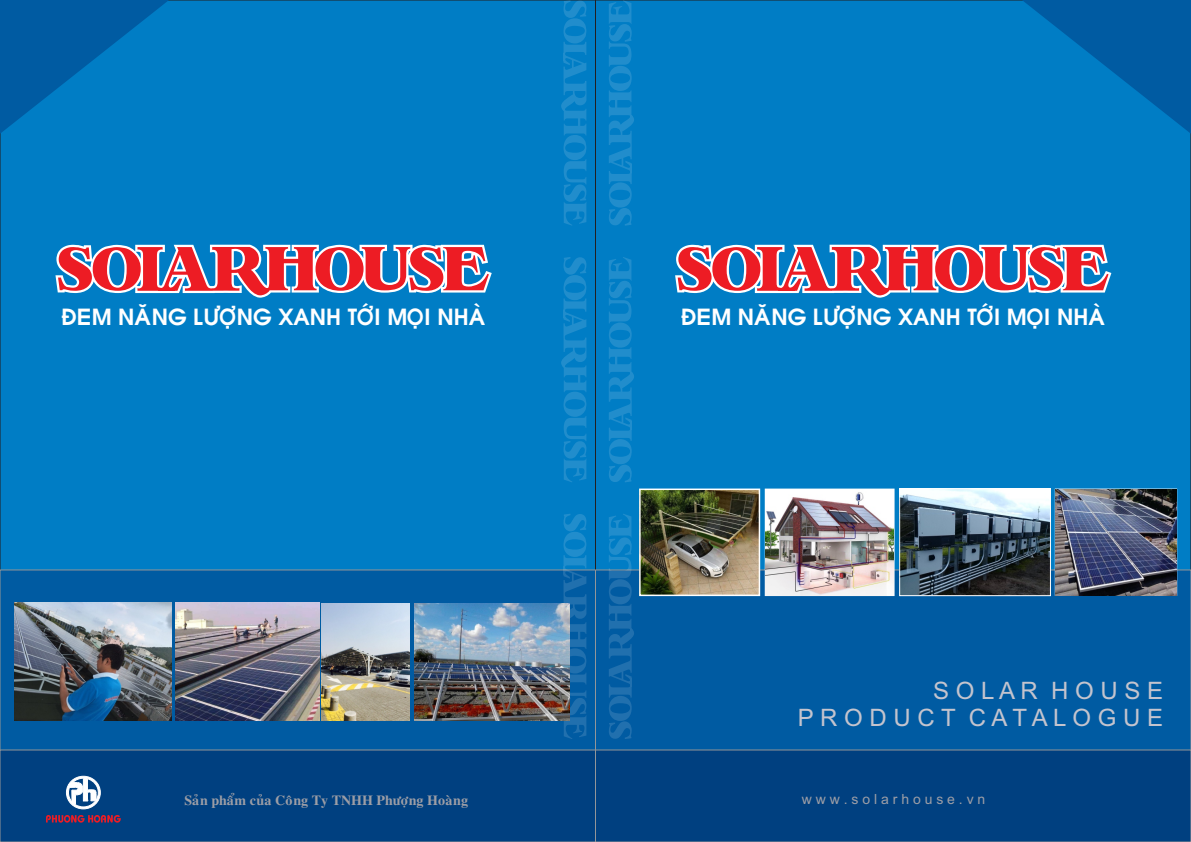
<style>
.page{position:relative;width:1191px;height:842px;background:#fff}
.page>*{position:absolute;margin:0;border:0;box-sizing:border-box;transform-origin:0 0}
.t1{font:24px/26.8px "Arial";color:#c4c4ce;text-align:right}
.t2{font:22.1px "VNI Avo Bold";color:#fff}
.t3{font:14px "VNI Times Bold";color:#9d9ea6}
.t4{font:14px "Arial";color:#9d9ea6}
</style>
<div class="page">
<div style="left:596px;top:0;width:595px;height:569px;background:#007dc5"></div>
<div style="left:596px;top:569px;width:595px;height:180px;background:#005ba2"></div>
<div style="left:596px;top:749px;width:595px;height:93px;background:#004080"></div>
<svg style="left:1022px;top:0;width:169px;height:134px;background:#006bb3"></svg>
<div style="left:0;top:0;width:596px;height:569px;background:#007dc5"></div>
<svg style="left:0;top:569px;width:596px;height:180px;background:#075da1"></svg>
<div style="left:0;top:749px;width:596px;height:93px;background:#004080"></div>
<svg style="left:0;top:0;width:202px;height:157px;background:#0070b8"></svg>
<div style="left:66px;top:776px;width:35px;height:33px;border:1px solid #fff;border-radius:50%"></div>
<svg style="left:66px;top:776px;width:34px;height:33px"></svg>
<svg style="left:46px;top:815px;width:75px;height:8px"></svg>
<svg style="left:675px;top:245px;width:436px;height:53px"></svg>
<svg style="left:609px;top:257px;width:25px;height:225px;background:#1084c8"></svg>
<svg style="left:609px;top:0;width:25px;height:226px;background:#1084c8"></svg>
<svg style="left:609px;top:514px;width:25px;height:225px;background:#106daf"></svg>
<svg style="left:561px;top:257px;width:25px;height:225px;background:#1084c8"></svg>
<svg style="left:561px;top:514px;width:25px;height:225px;background:#116fb1"></svg>
<svg style="left:561px;top:0;width:25px;height:226px;background:#1084c8"></svg>
<img style="left:766px;top:491px;width:126px;height:103px">
<div style="left:764px;top:489px;width:130px;height:107px;border:1px solid #fff"></div>
<svg style="left:55px;top:245px;width:437px;height:53px"></svg>
<img style="left:641px;top:490px;width:117px;height:104px">
<div style="left:639px;top:488px;width:121px;height:108px;border:1px solid #fff"></div>
<img style="left:1056px;top:491px;width:119px;height:103px">
<img style="left:901px;top:490px;width:148px;height:104px">
<div style="left:899px;top:488px;width:152px;height:108px;border:1px solid #fff"></div>
<img style="left:15px;top:603px;width:156px;height:117px">
<img style="left:322px;top:603px;width:87px;height:117px">
<img style="left:176px;top:603px;width:144px;height:117px">
<img style="left:414px;top:603px;width:156px;height:117px">
<p class="t2" style="left:60px;top:308px;width:427px">ÑEM NAÊNG LÖÔÏNG XANH TÔÙI MOÏI NHAØ</p>
<p class="t2" style="left:680px;top:308px;width:427px">ÑEM NAÊNG LÖÔÏNG XANH TÔÙI MOÏI NHAØ</p>
<p class="t1" style="left:798px;top:679px;width:367px">S O LA R H O U S E<br>P R O D U C T C ATA L O G U E</p>
<p class="t3" style="left:184px;top:794px;width:285px">Saûn phaåm cuûa Coâng Ty TNHH Phöôïng Hoaøng</p>
<p class="t4" style="left:801px;top:794px;width:185px">w w w . s o l a r h o u s e . v n</p>
</div>
